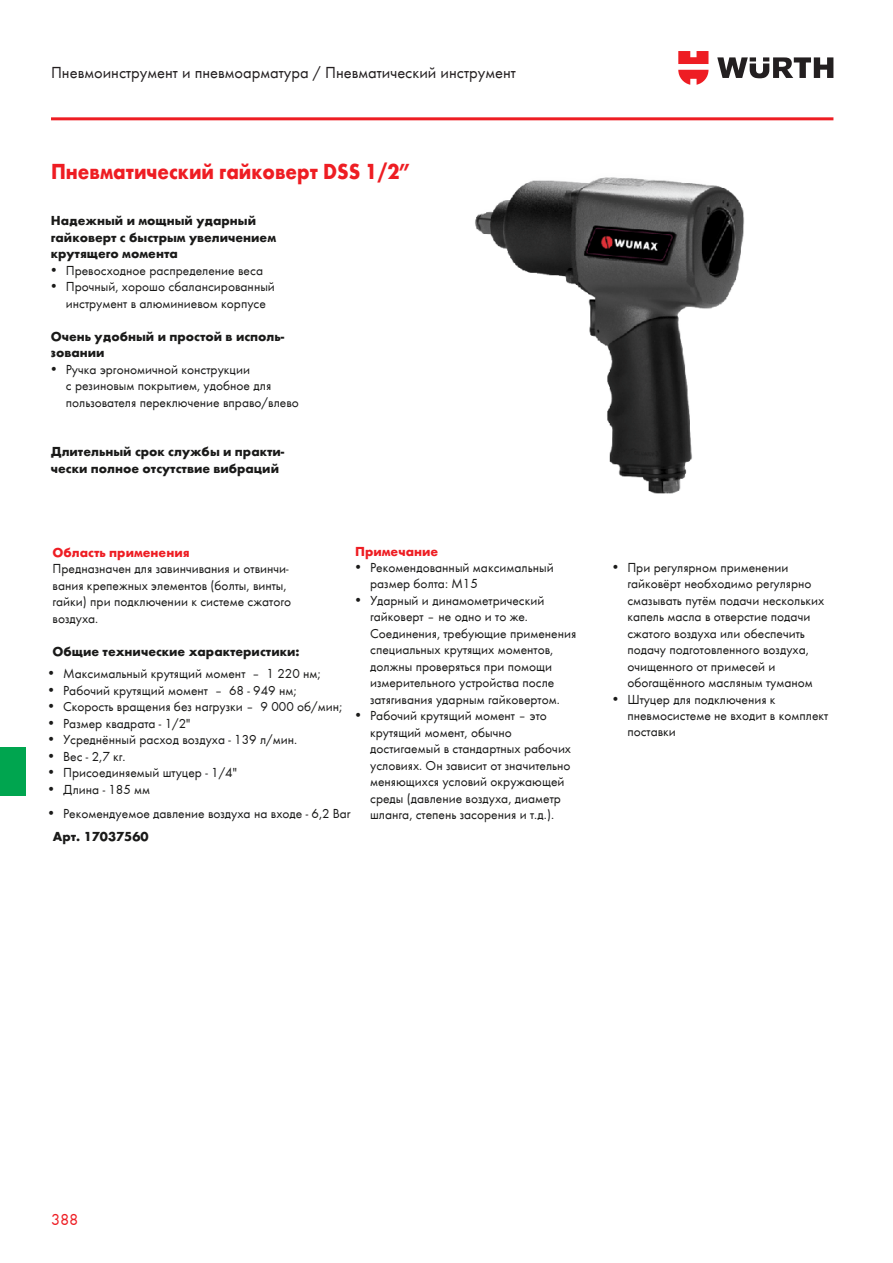
<style>
.page{position:relative;width:893px;height:1263px;background:#fff}
.page>*{position:absolute;margin:0;border:0;box-sizing:border-box;transform-origin:0 0}
.t1{font:24px "Wuerth Extra Bold Cond Caps";color:#ee1d23}
.t2{font:700 22.5px "Wuerth";color:#ee1d23;scale:.9 1}
.t3{font:16.5px "Wuerth";color:#231f20}
.t4{font:16.5px "Wuerth";color:#ee1d23}
.t5{font:13.5px/16.5px "Wuerth";color:#1a1a19}
.t6{font:700 13.5px/16.5px "Wuerth";color:#1a1a19}
.t7{font:700 13.5px "Wuerth";color:#ee1d23}
.s1{font-weight:700}
</style>
<div class="page">
<svg style="left:678px;top:51px;width:30px;height:34px"></svg>
<svg style="left:717px;top:57px;width:116px;height:21px"></svg>
<div style="left:0;top:747px;width:26px;height:49px;background:#00a54f"></div>
<hr style="left:51px;top:117px;width:782px;height:3px;background:#ee1d23">
<img style="left:475px;top:177px;width:269px;height:317px">
<p class="t3" style="left:51px;top:61px;width:466px">Пневмоинструмент и пневмоарматура / Пневматический инструмент</p>
<h1 class="t1" style="left:51px;top:154px;width:382px">Пневматический гайковерт DSS 1/2″</h1>
<p class="t6" style="left:51px;top:212px;width:227px">Надежный и мощный ударный гайковерт с быстрым увеличением крутящего момента</p>
<p class="t5" style="left:51px;top:262px;width:214px">• Превосходное распределение веса</p>
<p class="t5" style="left:51px;top:278px;width:226px;text-align:center">• Прочный, хорошо сбалансированный инструмент в алюминиевом корпусе</p>
<p class="t6" style="left:51px;top:327px;width:235px">Очень удобный и простой в исполь&shy;зовании</p>
<p class="t5" style="left:66px;top:361px;width:235px;text-indent:-15px">• Ручка эргономичной конструкции<br>с резиновым покрытием, удобное для пользователя переключение вправо/влево</p>
<p class="t6" style="left:51px;top:443px;width:235px">Длительный срок службы и практи&shy;чески полное отсутствие вибраций</p>
<h2 class="t2" style="left:51px;top:155px;width:401px">Пневматический гайковерт DSS 1/2″</h2>
<p class="t7" style="left:355px;top:541px;width:85px">Примечание</p>
<p class="t5" style="left:370px;top:558px;width:185px;text-indent:-15px">• Рекомендованный максимальный размер болта: M15</p>
<p class="t5" style="left:370px;top:591px;width:208px;text-indent:-15px">• Ударный и динамометрический гайковерт – не одно и то же.<br>Соединения, требующие применения специальных крутящих моментов, должны проверяться при помощи измерительного устройства после затягивания ударным гайковертом.</p>
<p class="t5" style="left:370px;top:707px;width:202px;text-indent:-15px">• Рабочий крутящий момент – это крутящий момент, обычно достигаемый в стандартных рабочих условиях. Он зависит от значительно меняющихся условий окружающей среды (давление воздуха, диаметр шланга, степень засорения и т. д.).</p>
<p class="t7" style="left:53px;top:542px;width:139px">Область применения</p>
<p class="t5" style="left:53px;top:560px;width:240px">Предназначен для завинчивания и отвинчи‑ вания крепежных элементов (болты, винты, гайки) при подключении к системе сжатого воздуха.</p>
<p class="t6" style="left:53px;top:642px;width:249px">Общие технические характеристики:</p>
<p class="t5" style="left:48px;top:665px;width:274px">• Максимальный крутящий момент – 1 220 нм;</p>
<p class="t5" style="left:48px;top:681px;width:250px">• Рабочий крутящий момент – 68 ‑ 949 нм;</p>
<p class="t5" style="left:48px;top:698px;width:296px">• Скорость вращения без нагрузки – 9 000 об/мин;</p>
<p class="t5" style="left:48px;top:714px;width:144px">• Размер квадрата ‑ 1/2"</p>
<p class="t5" style="left:48px;top:731px;width:251px">• Усреднённый расход воздуха ‑ 139 л/мин.</p>
<p class="t5" style="left:48px;top:747px;width:79px">• Вес ‑ 2,7 кг.</p>
<p class="t5" style="left:48px;top:764px;width:190px">• Присоединяемый штуцер ‑ 1/4"</p>
<p class="t5" style="left:48px;top:780px;width:104px">• Длина ‑ 185 мм</p>
<p class="t5" style="left:53px;top:800px;width:299px;line-height:23.7px;text-indent:-5px">• Рекомендуемое давление воздуха на входе ‑ 6,2 Bar<br><span class="s1">Арт. 17037560</span></p>
<p class="t5" style="left:627px;top:558px;width:198px;text-indent:-15px">• При регулярном применении гайковёрт необходимо регулярно смазывать путём подачи нескольких капель масла в отверстие подачи сжатого воздуха или обеспечить подачу подготовленного воздуха, очищенного от примесей и обогащённого масляным туманом</p>
<p class="t5" style="left:627px;top:690px;width:202px;text-indent:-15px">• Штуцер для подключения к пневмосистеме не входит в комплект поставки</p>
<p class="t4" style="left:51px;top:1208px;width:29px">388</p>
</div>
